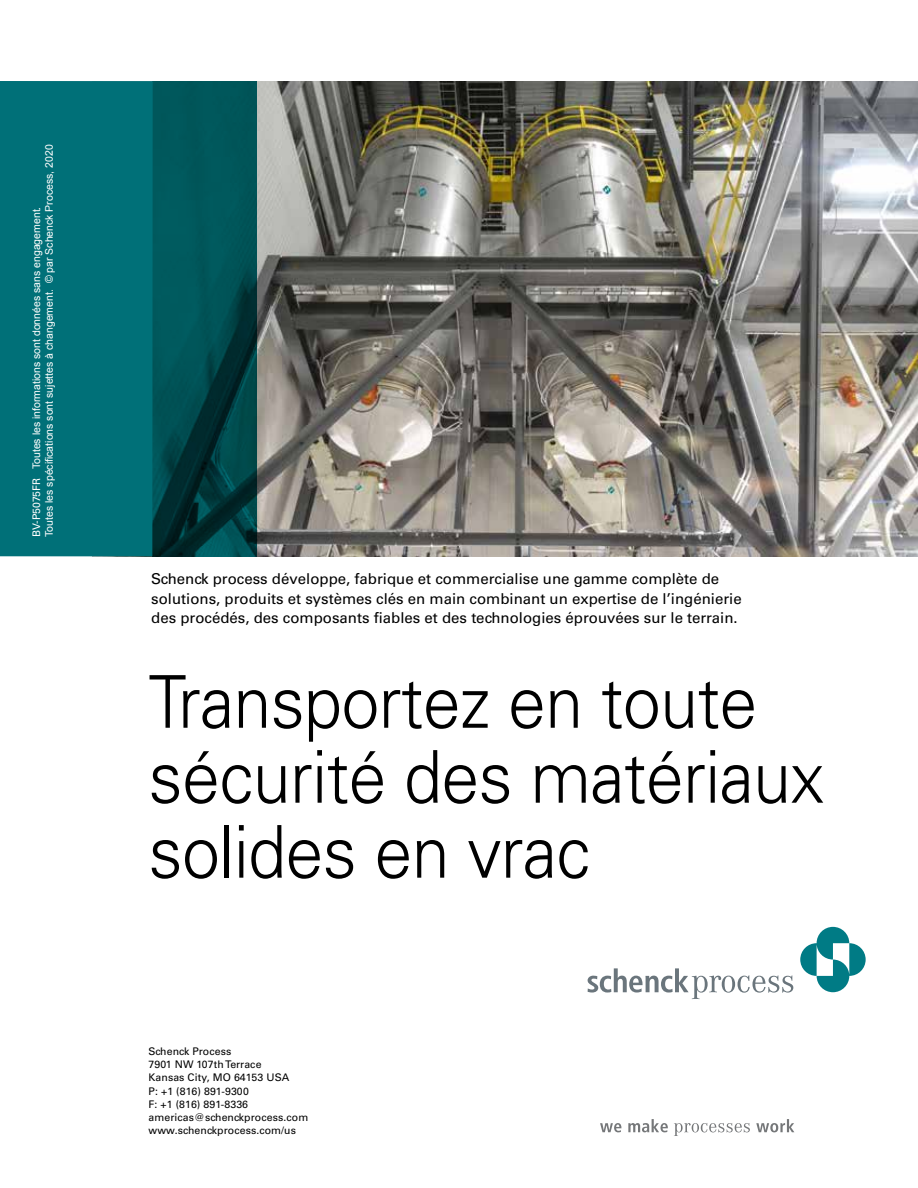
<style>
.page{position:relative;width:918px;height:1188px;background:#fff}
.page>*{position:absolute;margin:0;border:0;box-sizing:border-box;transform-origin:0 0}
.t1{font:300 72.9px/75px "Univers LT Std";letter-spacing:-.01em;color:#000;scale:.94 1}
.t2{font:15px/19.5px "Univers LT Std";color:#000}
.t3{font:10.5px/13.2px "Univers";letter-spacing:.01em;color:#000}
.t4{font:10.5px/12.6px "Arial";color:#fff}
.s1{font-family:"Univers LT Std"}
</style>
<div class="page">
<img style="left:257px;top:81px;width:661px;height:475px">
<svg style="left:588px;top:968px;width:205px;height:31px"></svg>
<svg style="left:800px;top:927px;width:66px;height:65px"></svg>
<svg style="left:600px;top:1123px;width:21px;height:9px"></svg>
<svg style="left:628px;top:1119px;width:40px;height:13px"></svg>
<svg style="left:674px;top:1123px;width:76px;height:13px"></svg>
<svg style="left:756px;top:1119px;width:38px;height:13px"></svg>
<svg style="left:153px;top:81px;width:104px;height:475px;background:#004a4e"></svg>
<div style="left:0;top:81px;width:153px;height:475px;background:#007078"></div>
<p class="t4" style="left:30px;top:537px;width:394px;rotate:-90deg"><span class="s1">BV-P5075FR</span> Toutes les informations sont données sans engagement.<br>Toutes les spécifications sont sujettes à changement. © par Schenck Process, 2020</p>
<p class="t2" style="left:151px;top:569px;width:592px">Schenck process développe, fabrique et commercialise une gamme complète de solutions, produits et systèmes clés en main combinant un expertise de l’ingénierie des procédés, des composants fiables et des technologies éprouvées sur le terrain.</p>
<h1 class="t1" style="left:149px;top:664px;width:721px">Transportez en toute sécurité des matériaux solides en vrac</h1>
<p class="t3" style="left:149px;top:1045px;width:161px">Schenck Process<br>7901 NW 107th Terrace<br>Kansas City, MO 64153 USA<br>P: +1 (816) 891-9300<br>F: +1 (816) 891-8336 americas@schenckprocess.com www.schenckprocess.com/us</p>
</div>
